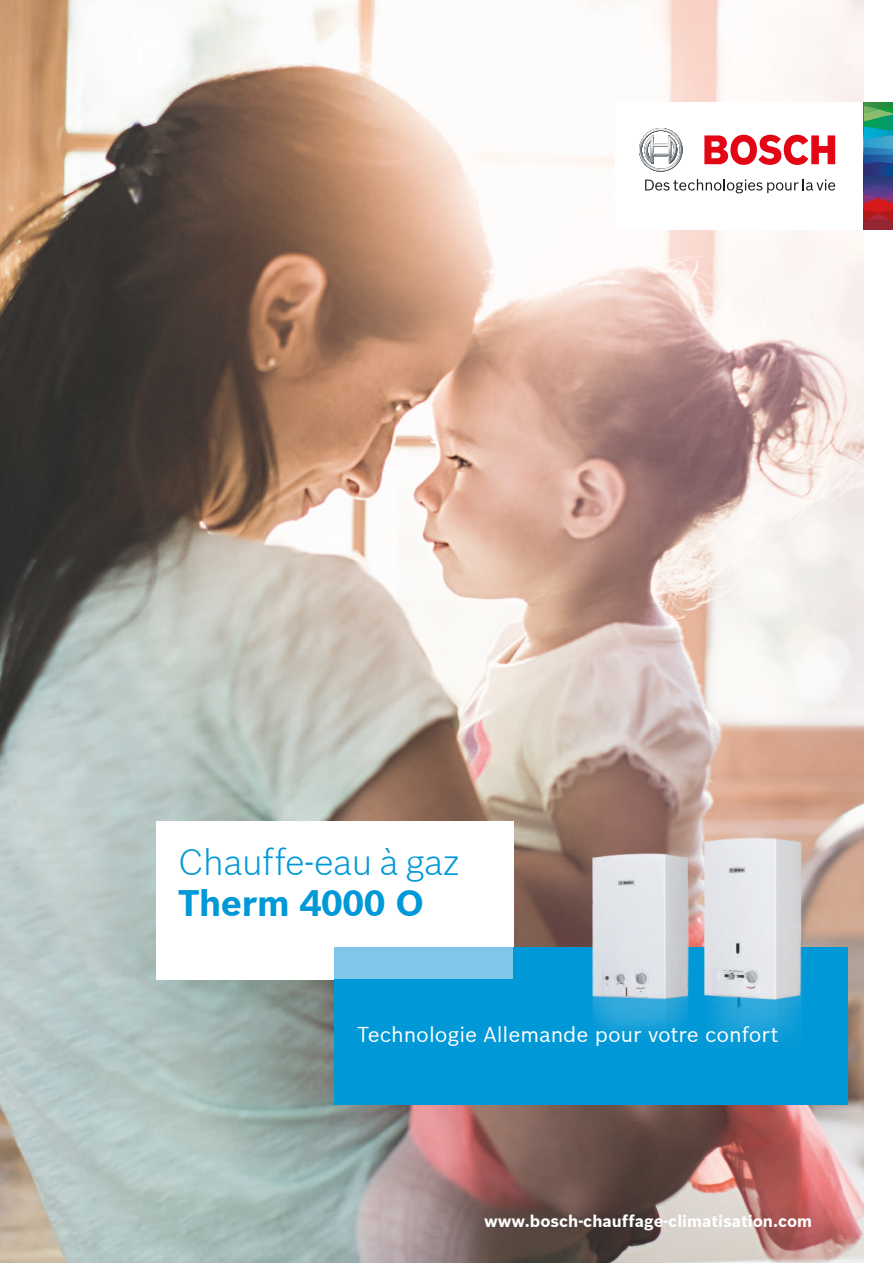
<style>
.page{position:relative;width:893px;height:1263px;background:#fff}
.page>*{position:absolute;margin:0;border:0;box-sizing:border-box;transform-origin:0 0}
.t1{font:300 36px "Bosch Sans";letter-spacing:-.01em;color:#0098d7}
.t2{font:700 36px "Bosch Sans";letter-spacing:-.01em;color:#0098d7}
.t3{font:21px "Bosch Sans";color:#fff}
.t4{font:700 16.5px "Bosch Sans";color:#fff}
</style>
<div class="page">
<img style="left:0;top:0;width:864px;height:1263px">
<div style="left:156px;top:821px;width:357px;height:158px;background:#fff"></div>
<div style="left:334px;top:948px;width:514px;height:157px;background:#0098d7"></div>
<div style="left:615px;top:102px;width:278px;height:128px;background:#fff"></div>
<svg style="left:864px;top:102px;width:29px;height:128px"></svg>
<svg style="left:639px;top:128px;width:44px;height:44px"></svg>
<svg style="left:704px;top:135px;width:131px;height:30px"></svg>
<svg style="left:645px;top:179px;width:190px;height:14px"></svg>
<img style="left:696px;top:830px;width:134px;height:210px">
<img style="left:572px;top:851px;width:129px;height:189px">
<div style="left:334px;top:947px;width:179px;height:32px;background:#80c6e8"></div>
<h1 class="t1" style="left:178px;top:840px;width:283px">Chauffe-eau à gaz</h1>
<h1 class="t2" style="left:178px;top:880px;width:248px">Therm 4000 O</h1>
<p class="t3" style="left:357px;top:1021px;width:423px">Technologie Allemande pour votre confort</p>
<p class="t4" style="left:484px;top:1211px;width:330px">www.bosch-chauffage-climatisation.com</p>
</div>
